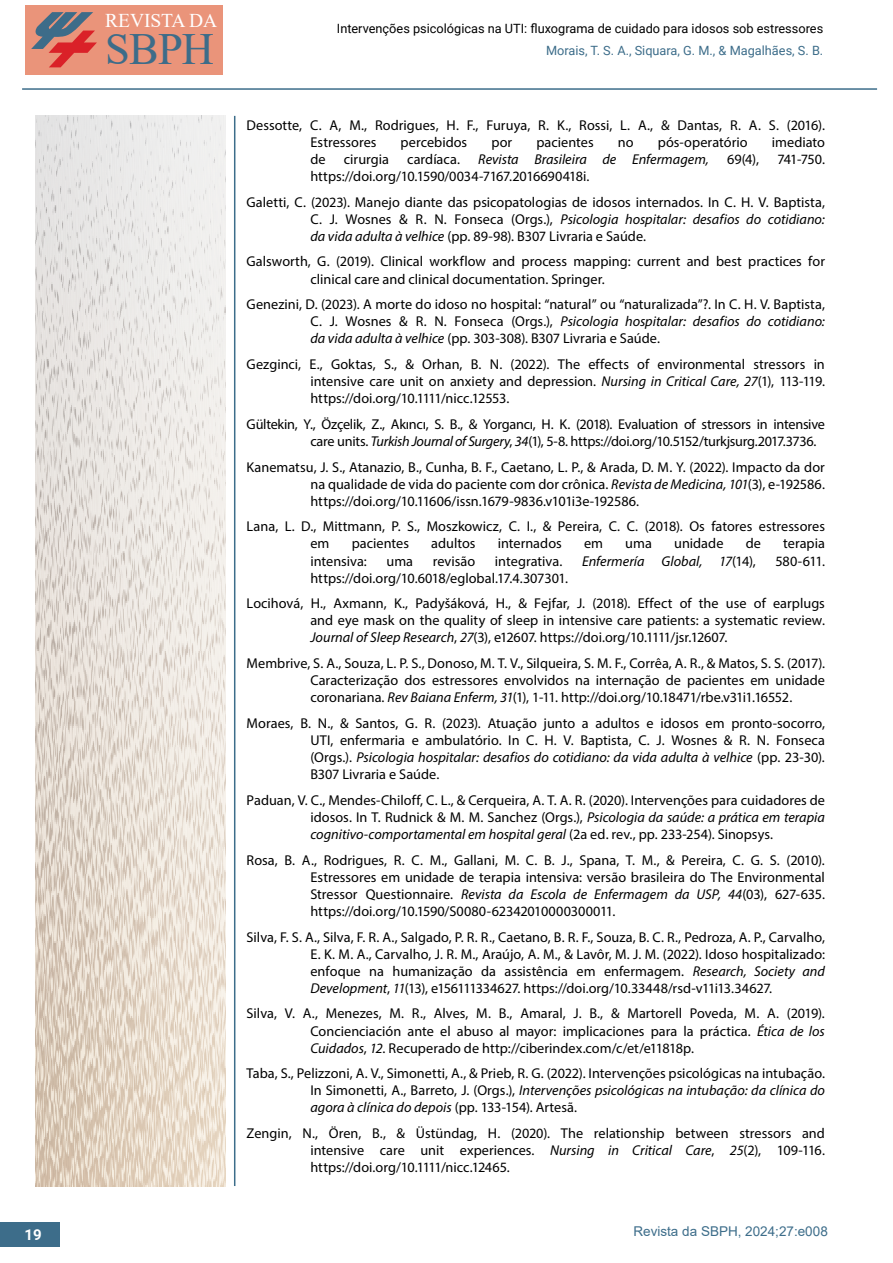
<style>
.page{position:relative;width:893px;height:1263px;background:#fff}
.page>*{position:absolute;margin:0;border:0;box-sizing:border-box;transform-origin:0 0}
.t1{font:44.55px "Times New Roman";color:#3d6c89}
.t2{font:19.5px "Times New Roman";letter-spacing:-.005em;color:#fff}
.t3{font:700 15px "Roboto";color:#fff}
.t4{font:14.25px/17.1px "Myriad Pro";color:#000;text-align:justify}
.t5{font:14.25px/17.1px "Myriad Pro";letter-spacing:-.02em;color:#000}
.t6{font:italic 14.25px/17.1px "Myriad Pro";color:#000}
.t7{font:13.5px "Arial";color:#3d6d8a}
.t8{font:12.75px "Roboto";color:#000}
.t9{font:12.75px "Roboto";color:#3d6d8a}
.s1{font-style:normal}
.s2{font-style:italic}
</style>
<div class="page">
<hr style="left:234px;top:116px;width:1px;height:1070px;background:#3c6d8a">
<div style="left:26px;top:6px;width:197px;height:69px;background:#ea947a"></div>
<svg style="left:31px;top:12px;width:66px;height:55px"></svg>
<div style="left:0;top:1222px;width:59px;height:25px;background:#3d6d8a"></div>
<hr style="left:22px;top:88px;width:855px;height:2px;background:#3c6d8a">
<img style="left:35px;top:116px;width:191px;height:1070px">
<h2 class="t2" style="left:105px;top:6px;width:114px">REVISTA DA</h2>
<h1 class="t1" style="left:105px;top:18px;width:110px">SBPH</h1>
<p class="t8" style="left:337px;top:19px;width:488px">Intervenções psicológicas na UTI: fluxograma de cuidado para idosos sob estressores</p>
<p class="t9" style="left:546px;top:41px;width:279px">Morais, T. S. A., Siquara, G. M., &amp; Magalhães, S. B.</p>
<p class="t4" style="left:310px;top:116px;width:516px;text-indent:-64px">Dessotte, C. A, M., Rodrigues, H. F., Furuya, R. K., Rossi, L. A., &amp; Dantas, R. A. S. (2016).<br>Estressores</p>
<p class="t4" style="left:401px;top:133px;width:68px">percebidos</p>
<p class="t4" style="left:491px;top:133px;width:22px">por</p>
<p class="t4" style="left:536px;top:133px;width:59px">pacientes</p>
<p class="t4" style="left:618px;top:133px;width:17px">no</p>
<p class="t4" style="left:658px;top:133px;width:91px">pós-operatório</p>
<p class="t4" style="left:772px;top:133px;width:55px">imediato</p>
<p class="t4" style="left:310px;top:150px;width:17px">de</p>
<p class="t4" style="left:344px;top:150px;width:47px">cirurgia</p>
<p class="t4" style="left:407px;top:150px;width:54px">cardíaca.</p>
<p class="t6" style="left:478px;top:150px;width:232px">Revista Brasileira de Enfermagem,</p>
<p class="t4" style="left:727px;top:150px;width:33px">69(4),</p>
<p class="t4" style="left:777px;top:150px;width:49px">741-750.</p>
<p class="t4" style="left:247px;top:163px;width:580px;line-height:25.7px;text-indent:64px">https://doi.org/10.1590/0034-7167.2016690418i.<br>Galetti, C. (2023). Manejo diante das psicopatologias de idosos internados. In C. H. V. Baptista,</p>
<p class="t6" style="left:310px;top:210px;width:516px"><span class="s1">C. J. Wosnes &amp; R. N. Fonseca (Orgs.),</span> Psicologia hospitalar: desafios do cotidiano: da vida adulta à velhice <span class="s1">(pp. 89-98). B307 Livraria e Saúde.</span></p>
<p class="t4" style="left:310px;top:253px;width:516px;text-indent:-64px">Galsworth, G. (2019). Clinical workflow and process mapping: current and best practices for clinical care and clinical documentation. Springer.</p>
<p class="t4" style="left:310px;top:296px;width:516px;text-indent:-64px">Genezini, D. (2023). A morte do idoso no hospital: “natural” ou “naturalizada”?. In C. H. V. Baptista, C. J. Wosnes &amp; R. N. Fonseca (Orgs.), <span class="s2">Psicologia hospitalar: desafios do cotidiano: da vida adulta à velhice</span> (pp. 303-308). B307 Livraria e Saúde.</p>
<p class="t4" style="left:310px;top:355px;width:516px;text-indent:-64px">Gezginci, E., Goktas, S., &amp; Orhan, B. N. (2022). The effects of environmental stressors in intensive care unit on anxiety and depression. <span class="s2">Nursing in Critical Care, 27</span>(1), 113-119. https://doi.org/10.1111/nicc.12553.</p>
<p class="t5" style="left:310px;top:415px;width:516px;text-indent:-64px">Gültekin, Y., Özçelik, Z., Akıncı, S. B., &amp; Yorgancı, H. K. (2018). Evaluation of stressors in intensive care units. <span class="s2">Turkish Journal of Surgery</span>, <span class="s2">34</span>(1), 5-8. https://doi.org/10.5152/turkjsurg.2017.3736.</p>
<p class="t4" style="left:310px;top:458px;width:516px;text-indent:-64px">Kanematsu, J. S., Atanazio, B., Cunha, B. F., Caetano, L. P., &amp; Arada, D. M. Y. (2022). Impacto da dor na qualidade de vida do paciente com dor crônica. <span class="s2">Revista de Medicina, 101</span>(3), e-192586. https://doi.org/10.11606/issn.1679-9836.v101i3e-192586.</p>
<p class="t4" style="left:310px;top:518px;width:516px;text-indent:-64px">Lana, L. D., Mittmann, P. S., Moszkowicz, C. I., &amp; Pereira, C. C. (2018). Os fatores estressores em</p>
<p class="t4" style="left:352px;top:535px;width:59px">pacientes</p>
<p class="t4" style="left:431px;top:535px;width:46px">adultos</p>
<p class="t4" style="left:498px;top:535px;width:66px">internados</p>
<p class="t4" style="left:584px;top:535px;width:21px">em</p>
<p class="t4" style="left:625px;top:535px;width:28px">uma</p>
<p class="t4" style="left:674px;top:535px;width:51px">unidade</p>
<p class="t4" style="left:746px;top:535px;width:17px">de</p>
<p class="t4" style="left:783px;top:535px;width:43px">terapia</p>
<p class="t4" style="left:310px;top:552px;width:58px">intensiva:</p>
<p class="t4" style="left:387px;top:552px;width:28px">uma</p>
<p class="t4" style="left:433px;top:552px;width:44px">revisão</p>
<p class="t4" style="left:495px;top:552px;width:69px">integrativa.</p>
<p class="t6" style="left:582px;top:552px;width:175px">Enfermería Global, 17<span class="s1">(14),</span></p>
<p class="t4" style="left:775px;top:552px;width:51px">580-611.</p>
<p class="t4" style="left:247px;top:565px;width:580px;line-height:25.7px;text-indent:64px">https://doi.org/10.6018/eglobal.17.4.307301.<br>Locihová, H., Axmann, K., Padyšáková, H., &amp; Fejfar, J. (2018). Effect of the use of earplugs</p>
<p class="t4" style="left:310px;top:612px;width:516px">and eye mask on the quality of sleep in intensive care patients: a systematic review.<br><span class="s2">Journal of Sleep Research</span>, <span class="s2">27</span>(3), e12607. https://doi.org/10.1111/jsr.12607.</p>
<p class="t4" style="left:310px;top:654px;width:516px;text-indent:-64px">Membrive, S. A., Souza, L. P. S., Donoso, M. T. V., Silqueira, S. M. F., Corrêa, A. R., &amp; Matos, S. S. (2017).<br>Caracterização dos estressores envolvidos na internação de pacientes em unidade coronariana. <span class="s2">Rev Baiana Enferm, 31</span>(1), 1-11. http://doi.org/10.18471/rbe.v31i1.16552.</p>
<p class="t4" style="left:310px;top:714px;width:516px;text-indent:-64px">Moraes, B. N., &amp; Santos, G. R. (2023). Atuação junto a adultos e idosos em pronto-socorro, UTI, enfermaria e ambulatório. In C. H. V. Baptista, C. J. Wosnes &amp; R. N. Fonseca (Orgs.). <span class="s2">Psicologia hospitalar: desafios do cotidiano: da vida adulta à velhice</span> (pp. 23-30).<br>B307 Livraria e Saúde.</p>
<p class="t4" style="left:310px;top:791px;width:516px;text-indent:-64px">Paduan, V. C., Mendes-Chiloff, C. L., &amp; Cerqueira, A. T. A. R. (2020). Intervenções para cuidadores de idosos. In T. Rudnick &amp; M. M. Sanchez (Orgs.), <span class="s2">Psicologia da saúde: a prática em terapia cognitivo-comportamental em hospital geral</span> (2a ed. rev., pp. 233-254). Sinopsys.</p>
<p class="t4" style="left:310px;top:851px;width:516px;text-indent:-64px">Rosa, B. A., Rodrigues, R. C. M., Gallani, M. C. B. J., Spana, T. M., &amp; Pereira, C. G. S. (2010).<br>Estressores em unidade de terapia intensiva: versão brasileira do The Environmental Stressor Questionnaire. <span class="s2">Revista da Escola de Enfermagem da USP, 44</span>(03), 627-635. https://doi.org/10.1590/S0080-62342010000300011.</p>
<p class="t4" style="left:310px;top:928px;width:516px;text-indent:-64px">Silva, F. S. A., Silva, F. R. A., Salgado, P. R. R., Caetano, B. R. F., Souza, B. C. R., Pedroza, A. P., Carvalho, E. K. M. A., Carvalho, J. R. M., Araújo, A. M., &amp; Lavôr, M. J. M. (2022). Idoso hospitalizado: enfoque na humanização da assistência em enfermagem. <span class="s2">Research, Society and Development</span>, <span class="s2">11</span>(13), e156111334627. https://doi.org/10.33448/rsd-v11i13.34627.</p>
<p class="t4" style="left:310px;top:1005px;width:516px;text-indent:-64px">Silva, V. A., Menezes, M. R., Alves, M. B., Amaral, J. B., &amp; Martorell Poveda, M. A. (2019).<br>Concienciación ante el abuso al mayor: implicaciones para la práctica. <span class="s2">Ética de los Cuidados</span>, <span class="s2">12</span>. Recuperado de http://ciberindex.com/c/et/e11818p.</p>
<p class="t4" style="left:310px;top:1065px;width:516px;text-indent:-64px">Taba, S., Pelizzoni, A. V., Simonetti, A., &amp; Prieb, R. G. (2022). Intervenções psicológicas na intubação.<br>In Simonetti, A., Barreto, J. (Orgs.), <span class="s2">Intervenções psicológicas na intubação: da clínica do agora à clínica do depois</span> (pp. 133-154). Artesã.</p>
<p class="t4" style="left:310px;top:1124px;width:516px;text-indent:-64px">Zengin, N., Ören, B., &amp; Üstündag, H. (2020). The relationship between stressors and intensive care unit experiences. <span class="s2">Nursing in Critical Care</span>, <span class="s2">25</span>(2), 109-116. https://doi.org/10.1111/nicc.12465.</p>
<p class="t3" style="left:25px;top:1224px;width:19px">19</p>
<p class="t7" style="left:633px;top:1222px;width:196px">Revista da SBPH, 2024;27:e008</p>
</div>
